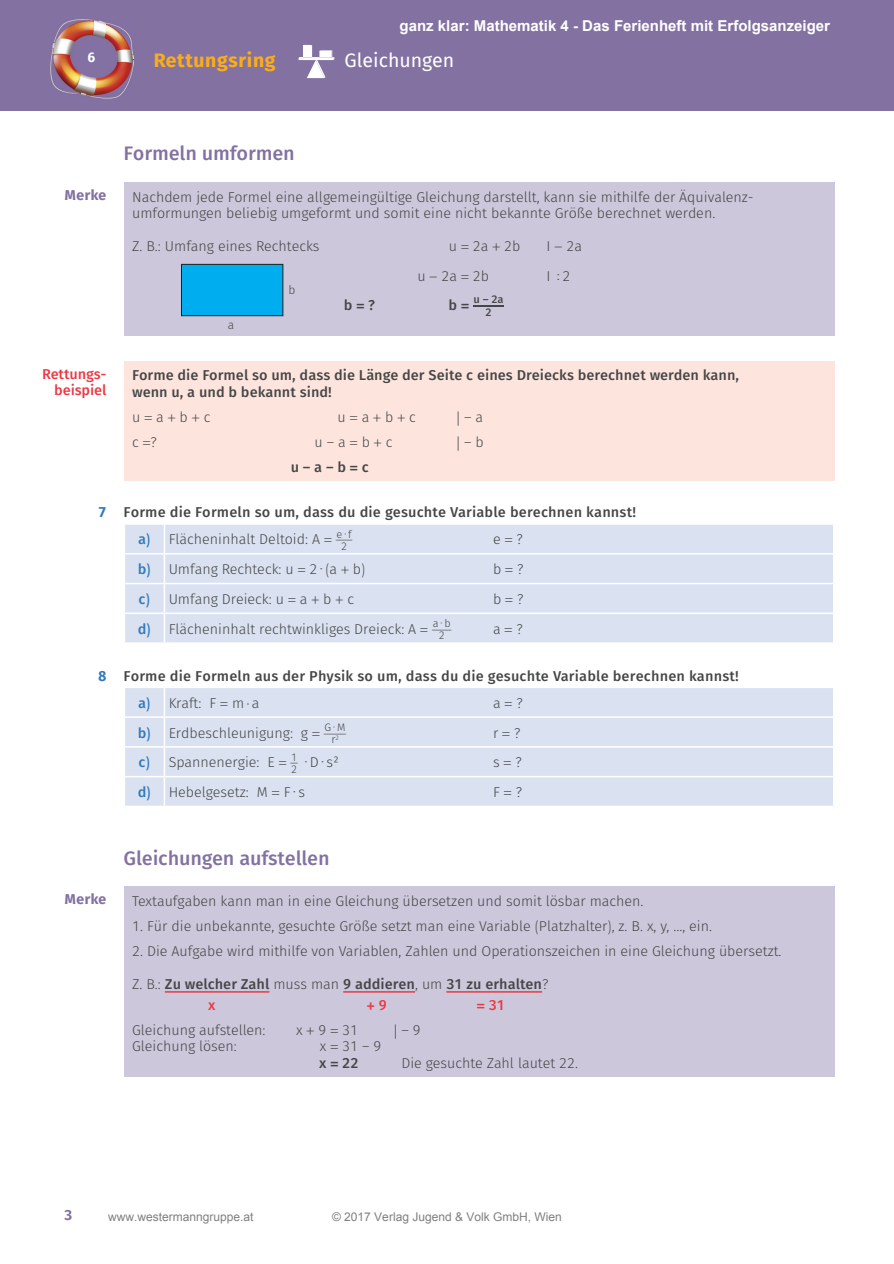
<style>
.page{position:relative;width:894px;height:1264px;background:#fff}
.page>*{position:absolute;margin:0;border:0;box-sizing:border-box;transform-origin:0 0}
.t1{font:600 19.5px "bs Faris Sans 1";letter-spacing:-.01em;color:#8371a2}
.t2{font:700 19.5px "bs Faris Sans 1";color:#faad19}
.t3{font:19.5px "bs Faris Sans 1";color:#fff}
.t4{font:700 15px "Arial";color:#fff}
.t5{font:300 14.25px/16.5px "bs Faris Sans 1";color:#454647}
.t6{font:600 14.25px/27.3px "bs Faris Sans 1";color:#454647}
.t7{font:600 14.25px/16.5px "bs Faris Sans 1";letter-spacing:-.01em;color:#ed3843;text-align:right}
.t8{font:700 14.25px "bs Faris Sans 1";letter-spacing:-.015em;color:#8371a2}
.t9{font:700 14.25px "bs Faris Sans 1";color:#327aba}
.t10{font:700 13.5px "bs Faris Sans 1";color:#fff}
.t11{font:12px "Arial";color:#808080}
.t12{font:300 12px "bs Faris Sans 1";color:#454647}
.t13{font:600 10.8px/12.6px "bs Faris Sans 1";color:#454647}
.t14{font:300 10.8px "bs Faris Sans 1";color:#454647}
.s1{font-size:14.25px}
.s2{font-size:12.15px}
.s3{color:#327aba}
.s4{font-weight:300}
.s5{font-weight:600;color:#327aba}
.s6{color:#ed3843}
</style>
<div class="page">
<div style="left:0;top:0;width:893px;height:111px;background:#8371a2"></div>
<img style="left:50px;top:20px;width:83px;height:79px">
<svg style="left:298px;top:45px;width:36px;height:33px"></svg>
<div style="left:125px;top:524px;width:707px;height:29px;background:#dae2f1"></div>
<div style="left:125px;top:554px;width:707px;height:88px;background:#dae2f1"></div>
<hr style="left:163px;top:524px;width:2px;height:29px;background:#fff">
<hr style="left:163px;top:554px;width:2px;height:28px;background:#fff">
<hr style="left:163px;top:584px;width:2px;height:28px;background:#fff">
<hr style="left:163px;top:614px;width:2px;height:28px;background:#fff">
<hr style="left:124px;top:582px;width:40px;height:2px;background:#fff">
<hr style="left:124px;top:612px;width:40px;height:2px;background:#fff">
<hr style="left:164px;top:582px;width:670px;height:2px;background:#fff">
<hr style="left:164px;top:612px;width:670px;height:2px;background:#fff">
<div style="left:125px;top:688px;width:707px;height:28px;background:#dae2f1"></div>
<div style="left:125px;top:718px;width:707px;height:87px;background:#dae2f1"></div>
<hr style="left:163px;top:688px;width:2px;height:28px;background:#fff">
<hr style="left:163px;top:717px;width:2px;height:29px;background:#fff">
<hr style="left:163px;top:747px;width:2px;height:28px;background:#fff">
<hr style="left:163px;top:777px;width:2px;height:28px;background:#fff">
<hr style="left:124px;top:746px;width:40px;height:1px;background:#fff">
<hr style="left:124px;top:775px;width:40px;height:2px;background:#fff">
<hr style="left:164px;top:746px;width:670px;height:1px;background:#fff">
<hr style="left:164px;top:775px;width:670px;height:2px;background:#fff">
<div style="left:124px;top:182px;width:710px;height:153px;background:#cdc7db"></div>
<div style="left:181px;top:264px;width:102px;height:52px;background:#00aeef"></div>
<div style="left:181px;top:264px;width:102px;height:52px;border:1px solid #231f20"></div>
<div style="left:124px;top:361px;width:710px;height:119px;background:#fde5de"></div>
<div style="left:124px;top:886px;width:710px;height:190px;background:#cdc7db"></div>
<hr style="left:165px;top:991px;width:104px;height:1px;background:#ed3843">
<hr style="left:343px;top:991px;width:72px;height:1px;background:#ed3843">
<hr style="left:446px;top:991px;width:96px;height:1px;background:#ed3843">
<p class="t4" style="left:399px;top:16px;width:432px">ganz klar: Mathematik 4 - Das Ferienheft mit Erfolgsanzeiger</p>
<h1 class="t2" style="left:153px;top:46px;width:124px">Rettungsring</h1>
<p class="t10" style="left:88px;top:48px;width:9px">6</p>
<h1 class="t3" style="left:344px;top:46px;width:111px">Gleichungen</h1>
<p class="t8" style="left:65px;top:185px;width:43px">Merke</p>
<h1 class="t1" style="left:124px;top:140px;width:173px">Formeln umformen</h1>
<p class="t5" style="left:132px;top:189px;width:622px">Nachdem jede Formel eine allgemeingültige Gleichung darstellt, kann sie mithilfe der Äquivalenz&shy;umformungen beliebig umgeformt und somit eine nicht bekannte Größe berechnet werden.</p>
<p class="t5" style="left:132px;top:238px;width:189px">Z. B.: Umfang eines Rechtecks</p>
<p class="t5" style="left:448px;top:238px;width:73px">u = 2a + 2b</p>
<p class="t5" style="left:546px;top:238px;width:37px">I − 2a</p>
<p class="t5" style="left:417px;top:268px;width:73px">u − 2a = 2b</p>
<p class="t5" style="left:546px;top:268px;width:25px">I ∶2</p>
<p class="t6" style="left:344px;top:291px;width:33px">b = ?</p>
<p class="t13" style="left:485px;top:293px;width:20px;text-indent:-37px"><span class="s1">b =</span> <span class="s2">_</span>u – 2 a<br>2</p>
<p class="t12" style="left:288px;top:281px;width:8px">b</p>
<p class="t12" style="left:228px;top:316px;width:8px">a</p>
<p class="t7" style="left:42px;top:366px;width:66px">Rettungs&shy;beispiel</p>
<p class="t6" style="left:132px;top:367px;width:608px;line-height:16.5px">Forme die Formel so um, dass die Länge der Seite c eines Dreiecks berechnet werden kann, wenn u, a und b bekannt sind!</p>
<p class="t5" style="left:132px;top:409px;width:80px">u = a + b + c</p>
<p class="t5" style="left:337px;top:409px;width:80px">u = a + b + c</p>
<p class="t5" style="left:456px;top:409px;width:28px">| – a</p>
<p class="t5" style="left:132px;top:434px;width:26px">c =?</p>
<p class="t5" style="left:314px;top:434px;width:79px">u – a = b + c</p>
<p class="t5" style="left:456px;top:434px;width:29px">| – b</p>
<p class="t6" style="left:290px;top:454px;width:79px">u – a – b = c</p>
<p class="t9" style="left:98px;top:502px;width:10px">7</p>
<p class="t6" style="left:138px;top:499px;width:499px;text-indent:-14px">Forme die Formeln so um, dass du die gesuchte Variable berechnen kannst! <span class="s3">a)</span> <span class="s4">Flächeninhalt Deltoid: A =</span> <sup>_</sup><sup>e⋅f</sup></p>
<p class="t5" style="left:492px;top:531px;width:31px">e = ?</p>
<p class="t14" style="left:341px;top:538px;width:8px">2</p>
<p class="t5" style="left:138px;top:561px;width:229px"><span class="s5">b)</span> Umfang Rechteck: u = 2⋅(a + b)</p>
<p class="t5" style="left:492px;top:561px;width:32px">b = ?</p>
<p class="t5" style="left:138px;top:591px;width:217px"><span class="s5">c)</span> Umfang Dreieck: u = a + b + c</p>
<p class="t5" style="left:492px;top:591px;width:32px">b = ?</p>
<p class="t5" style="left:138px;top:621px;width:315px"><span class="s5">d)</span> Flächeninhalt rechtwinkliges Dreieck: A = <sup>_</sup><sup>a⋅b</sup></p>
<p class="t5" style="left:492px;top:621px;width:31px">a = ?</p>
<p class="t14" style="left:438px;top:627px;width:8px">2</p>
<p class="t9" style="left:98px;top:665px;width:10px">8</p>
<p class="t6" style="left:138px;top:662px;width:602px;text-indent:-14px">Forme die Formeln aus der Physik so um, dass du die gesuchte Variable berechnen kannst! <span class="s3">a)</span> <span class="s4">Kraft: F = m⋅a</span></p>
<p class="t5" style="left:492px;top:695px;width:31px">a = ?</p>
<p class="t5" style="left:138px;top:724px;width:210px"><span class="s5">b)</span> Erdbeschleunigung: g = <sup>_</sup><sup>G⋅M</sup></p>
<p class="t14" style="left:331px;top:732px;width:9px">r<sup>2</sup></p>
<p class="t5" style="left:492px;top:724px;width:29px">r = ?</p>
<p class="t5" style="left:138px;top:754px;width:161px"><span class="s5">c)</span> Spannenergie: E = <sup>_</sup><sup>1</sup></p>
<p class="t5" style="left:291px;top:754px;width:49px"><sub>2</sub> ⋅D⋅s²</p>
<p class="t5" style="left:492px;top:754px;width:30px">s = ?</p>
<p class="t5" style="left:138px;top:784px;width:169px"><span class="s5">d)</span> Hebelgesetz: M = F⋅s</p>
<p class="t5" style="left:492px;top:784px;width:30px">F = ?</p>
<p class="t8" style="left:65px;top:889px;width:43px">Merke</p>
<h1 class="t1" style="left:124px;top:844px;width:207px">Gleichungen aufstellen</h1>
<p class="t5" style="left:132px;top:892px;width:512px">Textaufgaben kann man in eine Gleichung übersetzen und somit lösbar machen.</p>
<p class="t5" style="left:132px;top:917px;width:581px">1. Für die unbekannte, gesuchte Größe setzt man eine Variable (Platzhalter), z. B. x, y, …, ein.</p>
<p class="t5" style="left:132px;top:942px;width:650px">2. Die Aufgabe wird mithilfe von Variablen, Zahlen und Operationszeichen in eine Gleichung übersetzt.</p>
<p class="t6" style="left:208px;top:973px;width:342px;line-height:20.7px;text-indent:-76px"><span class="s4">Z. B.:</span> Zu welcher Zahl <span class="s4">muss man</span> 9 addieren<span class="s4">, um</span> 31 zu erhalten<span class="s4">? </span><span class="s6">x</span></p>
<p class="t7" style="left:367px;top:996px;width:21px">+ 9</p>
<p class="t7" style="left:476px;top:996px;width:30px">= 31</p>
<p class="t5" style="left:132px;top:1021px;width:135px">Gleichung aufstellen:</p>
<p class="t5" style="left:296px;top:1021px;width:64px">x + 9 = 31</p>
<p class="t5" style="left:393px;top:1021px;width:28px">| – 9</p>
<p class="t5" style="left:132px;top:1038px;width:106px">Gleichung lösen:</p>
<p class="t5" style="left:320px;top:1038px;width:63px">x = 31 – 9</p>
<p class="t6" style="left:319px;top:1049px;width:41px">x = 22</p>
<p class="t5" style="left:401px;top:1054px;width:178px">Die gesuchte Zahl lautet 22.</p>
<p class="t8" style="left:64px;top:1204px;width:10px">3</p>
<p class="t11" style="left:108px;top:1208px;width:147px">www.westermanngruppe.at</p>
<p class="t11" style="left:332px;top:1208px;width:231px">© 2017 Verlag Jugend &amp; Volk GmbH, Wien</p>
</div>
